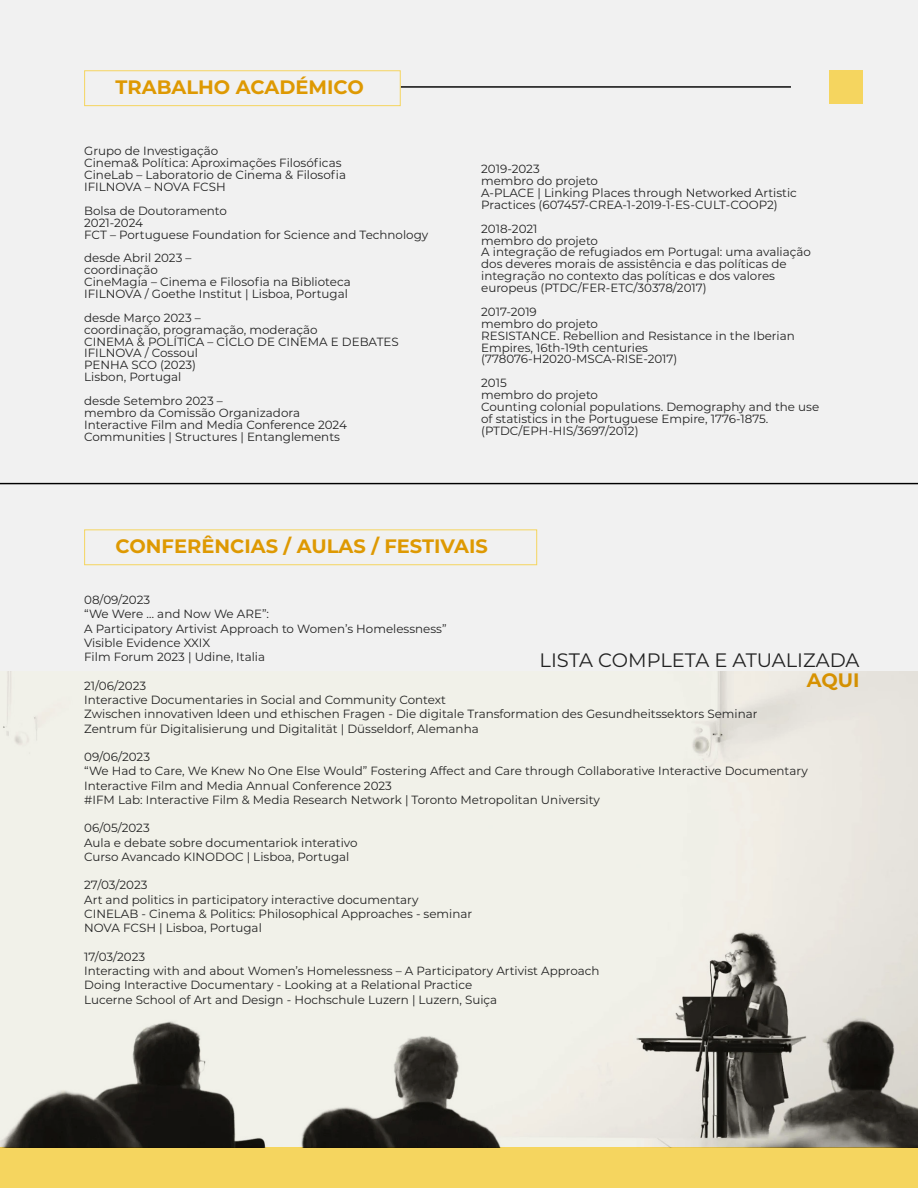
<style>
.page{position:relative;width:918px;height:1188px;background:#f1f1f1}
.page>*{position:absolute;margin:0;border:0;box-sizing:border-box;transform-origin:0 0}
.t1{font:700 19.5px "Montserrat";color:#de9902}
.t2{font:19.5px "Montserrat";color:#222}
.t3{font:11.85px/11.9px "Montserrat";color:#222}
</style>
<div class="page">
<div style="left:830px;top:70px;width:33px;height:34px;background:#f5d55f"></div>
<hr style="left:401px;top:86px;width:390px;height:2px;background:#000">
<div style="left:0;top:1148px;width:918px;height:40px;background:#f5d55f"></div>
<hr style="left:0;top:483px;width:918px;height:1px;background:#000">
<div style="left:84px;top:70px;width:317px;height:36px;border:1px solid #f5d55f"></div>
<div style="left:84px;top:529px;width:453px;height:36px;border:1px solid #f5d55f"></div>
<img style="left:0;top:671px;width:918px;height:477px">
<h1 class="t1" style="left:116px;top:73px;width:250px">TRABALHO ACADÉMICO</h1>
<p class="t3" style="left:84px;top:145px;width:263px">Grupo de Investigação<br>Cinema&amp; Política: Aproximações Filosóficas CineLab – Laboratorio de Cinema &amp; Filosofia IFILNOVA – NOVA FCSH</p>
<p class="t3" style="left:84px;top:204px;width:346px">Bolsa de Doutoramento<br>2021-2024<br>FCT – Portuguese Foundation for Science and Technology</p>
<p class="t3" style="left:84px;top:252px;width:268px">desde Abril 2023 –<br>coordinação<br>CineMagia – Cinema e Filosofia na Biblioteca<br>IFILNOVA / Goethe Institut | Lisboa, Portugal</p>
<p class="t3" style="left:84px;top:311px;width:316px">desde Março 2023 –<br>coordinação, programação, moderação<br>CINEMA &amp; POLÍTICA – CICLO DE CINEMA E DEBATES<br>IFILNOVA / Cossoul<br>PENHA SCO (2023)<br>Lisbon, Portugal</p>
<p class="t3" style="left:84px;top:394px;width:264px">desde Setembro 2023 –<br>membro da Comissão Organizadora Interactive Film and Media Conference 2024<br>Communities | Structures | Entanglements</p>
<p class="t3" style="left:481px;top:163px;width:317px">2019-2023<br>membro do projeto<br>A-PLACE | Linking Places through Networked Artistic Practices (607457-CREA-1-2019-1-ES-CULT-COOP2)</p>
<p class="t3" style="left:481px;top:222px;width:331px">2018-2021<br>membro do projeto<br>A integração de refugiados em Portugal: uma avaliação dos deveres morais de assistência e das políticas de integração no contexto das políticas e dos valores europeus (PTDC/FER-ETC/30378/2017)</p>
<p class="t3" style="left:481px;top:305px;width:315px">2017-2019<br>membro do projeto<br>RESISTANCE. Rebellion and Resistance in the Iberian<br>Empires, 16th-19th centuries (778076-H2020-MSCA-RISE-2017)</p>
<p class="t3" style="left:481px;top:377px;width:340px">2015<br>membro do projeto<br>Counting colonial populations. Demography and the use of statistics in the Portuguese Empire, 1776-1875. (PTDC/EPH-HIS/3697/2012)</p>
<h1 class="t1" style="left:116px;top:532px;width:374px">CONFERÊNCIAS / AULAS / FESTIVAIS</h1>
<p class="t3" style="left:84px;top:592px;width:364px;line-height:14.2px">08/09/2023<br>“We Were … and Now We ARE”:<br>A Participatory Artivist Approach to Women’s Homelessness”<br>Visible Evidence XXIX<br>Film Forum 2023 | Udine, Italia</p>
<p class="t3" style="left:84px;top:678px;width:675px;line-height:14.2px">21/06/2023<br>Interactive Documentaries in Social and Community Context<br>Zwischen innovativen ldeen und ethischen Fragen - Die digitale Transformation des Gesundheitssektors Seminar Zentrum für Digitalisierung und Digitalität | Düsseldorf, Alemanha</p>
<p class="t3" style="left:84px;top:749px;width:725px;line-height:14.2px">09/06/2023<br>“We Had to Care, We Knew No One Else Would” Fostering Affect and Care through Collaborative Interactive Documentary Interactive Film and Media Annual Conference 2023<br>#IFM Lab: Interactive Film &amp; Media Research Network | Toronto Metropolitan University</p>
<p class="t3" style="left:84px;top:821px;width:275px;line-height:14.2px">06/05/2023<br>Aula e debate sobre documentariok interativo<br>Curso Avancado KINODOC | Lisboa, Portugal</p>
<p class="t3" style="left:84px;top:878px;width:390px;line-height:14.2px">27/03/2023<br>Art and politics in participatory interactive documentary CINELAB - Cinema &amp; Politics: Philosophical Approaches - seminar NOVA FCSH | Lisboa, Portugal</p>
<p class="t3" style="left:84px;top:949px;width:517px;line-height:14.2px">17/03/2023<br>Interacting with and about Women’s Homelessness – A Participatory Artivist Approach Doing Interactive Documentary - Looking at a Relational Practice<br>Lucerne School of Art and Design - Hochschule Luzern | Luzern, Suiça</p>
<h1 class="t2" style="left:540px;top:647px;width:321px">LISTA COMPLETA E ATUALIZADA</h1>
<h1 class="t1" style="left:807px;top:666px;width:54px">AQUI</h1>
</div>
